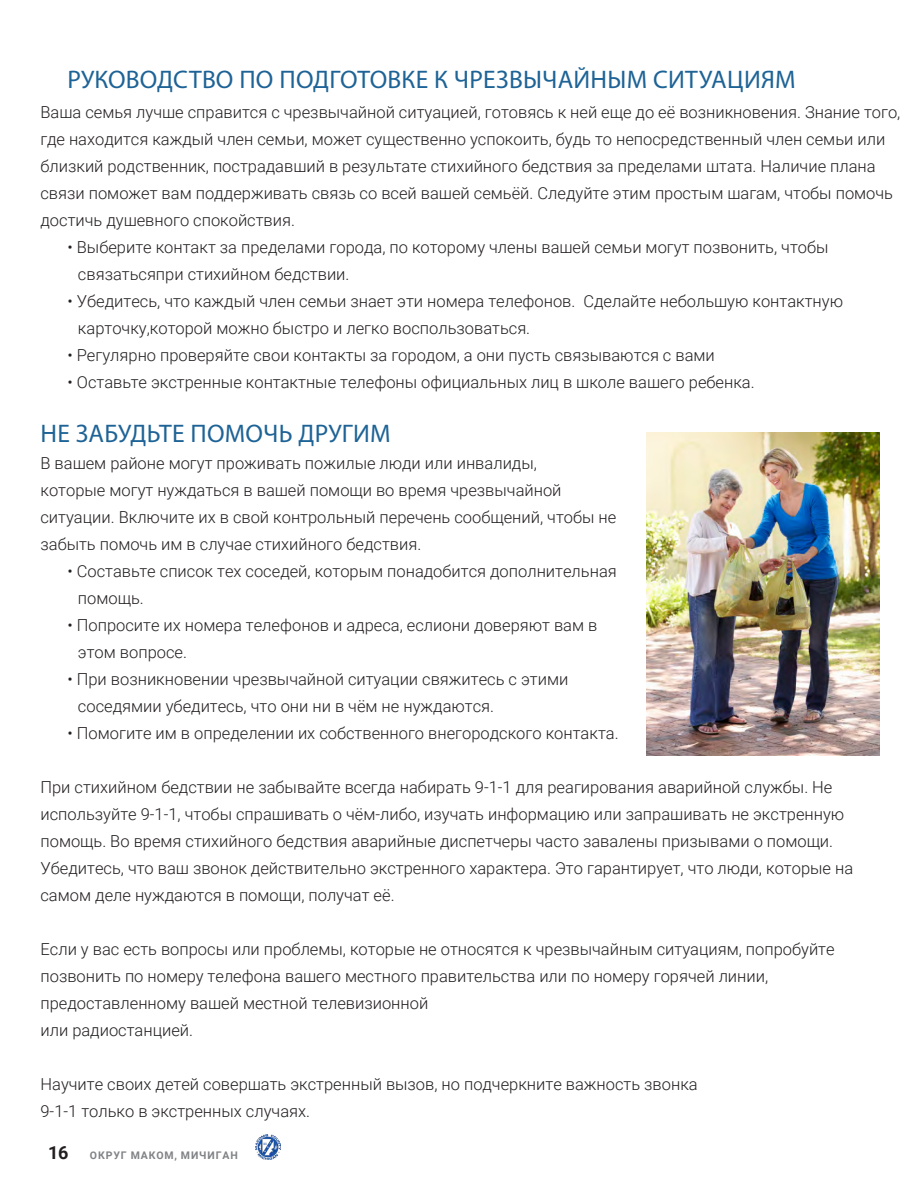
<style>
.page{position:relative;width:918px;height:1188px;background:#fff}
.page>*{position:absolute;margin:0;border:0;box-sizing:border-box;transform-origin:0 0}
.t1{font:25.5px "Myriad Pro";letter-spacing:.01em;color:#1e6396}
.t2{font:300 16.5px/27px "Roboto";color:#231f20}
.t3{font:700 10.5px "Roboto";letter-spacing:.085em;color:#808285}
.s1{font-size:18px;color:#231f20}
</style>
<div class="page">
<img style="left:256px;top:1135px;width:25px;height:24px">
<img style="left:646px;top:432px;width:233px;height:324px">
<p class="t1" style="left:68px;top:64px;width:730px">РУКОВОДСТВО ПО ПОДГОТОВКЕ К ЧРЕЗВЫЧАЙНЫМ СИТУАЦИЯМ</p>
<p class="t2" style="left:40px;top:98px;width:861px">Ваша семья лучше справится с чрезвычайной ситуацией, готовясь к ней еще до её возникновения. Знание того, где находится каждый член семьи, может существенно успокоить, будь то непосредственный член семьи или близкий родственник, пострадавший в результате стихийного бедствия за пределами штата. Наличие плана связи поможет вам поддерживать связь со всей вашей семьёй. Следуйте этим простым шагам, чтобы помочь достичь душевного спокойствия.</p>
<p class="t2" style="left:78px;top:233px;width:752px;text-indent:-10px">• Выберите контакт за пределами города, по которому члены вашей семьи могут позвонить, чтобы связатьсяпри стихийном бедствии.</p>
<p class="t2" style="left:78px;top:287px;width:767px;text-indent:-10px">• Убедитесь, что каждый член семьи знает эти номера телефонов. Сделайте небольшую контактную карточку,которой можно быстро и легко воспользоваться.</p>
<p class="t2" style="left:67px;top:341px;width:649px">• Регулярно проверяйте свои контакты за городом, а они пусть связываются с вами</p>
<p class="t2" style="left:67px;top:368px;width:689px">• Оставьте экстренные контактные телефоны официальных лиц в школе вашего ребенка.</p>
<p class="t1" style="left:40px;top:418px;width:352px">НЕ ЗАБУДЬТЕ ПОМОЧЬ ДРУГИМ</p>
<p class="t2" style="left:40px;top:449px;width:498px">В вашем районе могут проживать пожилые люди или инвалиды,</p>
<p class="t2" style="left:40px;top:476px;width:577px">которые могут нуждаться в вашей помощи во время чрезвычайной ситуации. Включите их в свой контрольный перечень сообщений, чтобы не забыть помочь им в случае стихийного бедствия.</p>
<p class="t2" style="left:78px;top:557px;width:540px;text-indent:-10px">• Составьте список тех соседей, которым понадобится дополнительная помощь.</p>
<p class="t2" style="left:78px;top:611px;width:521px;text-indent:-10px">• Попросите их номера телефонов и адреса, еслиони доверяют вам в этом вопросе.</p>
<p class="t2" style="left:78px;top:665px;width:492px;text-indent:-10px">• При возникновении чрезвычайной ситуации свяжитесь с этими соседямии убедитесь, что они ни в чём не нуждаются.</p>
<p class="t2" style="left:67px;top:719px;width:553px">• Помогите им в определении их собственного внегородского контакта.</p>
<p class="t2" style="left:40px;top:773px;width:814px">При стихийном бедствии не забывайте всегда набирать 9-1-1 для реагирования аварийной службы. Не используйте 9-1-1, чтобы спрашивать о чём-либо, изучать информацию или запрашивать не экстренную помощь. Во время стихийного бедствия аварийные диспетчеры часто завалены призывами о помощи.<br>Убедитесь, что ваш звонок действительно экстренного характера. Это гарантирует, что люди, которые на самом деле нуждаются в помощи, получат её.</p>
<p class="t2" style="left:40px;top:935px;width:796px">Если у вас есть вопросы или проблемы, которые не относятся к чрезвычайным ситуациям, попробуйте позвонить по номеру телефона вашего местного правительства или по номеру горячей линии, предоставленному вашей местной телевизионной</p>
<p class="t2" style="left:40px;top:1016px;width:154px">или радиостанцией.</p>
<p class="t2" style="left:40px;top:1070px;width:659px">Научите своих детей совершать экстренный вызов, но подчеркните важность звонка</p>
<p class="t2" style="left:40px;top:1097px;width:271px">9-1-1 только в экстренных случаях.</p>
<p class="t3" style="left:48px;top:1148px;width:191px"><span class="s1">16</span> ОКРУГ МАКОМ, МИЧИГАН</p>
</div>
